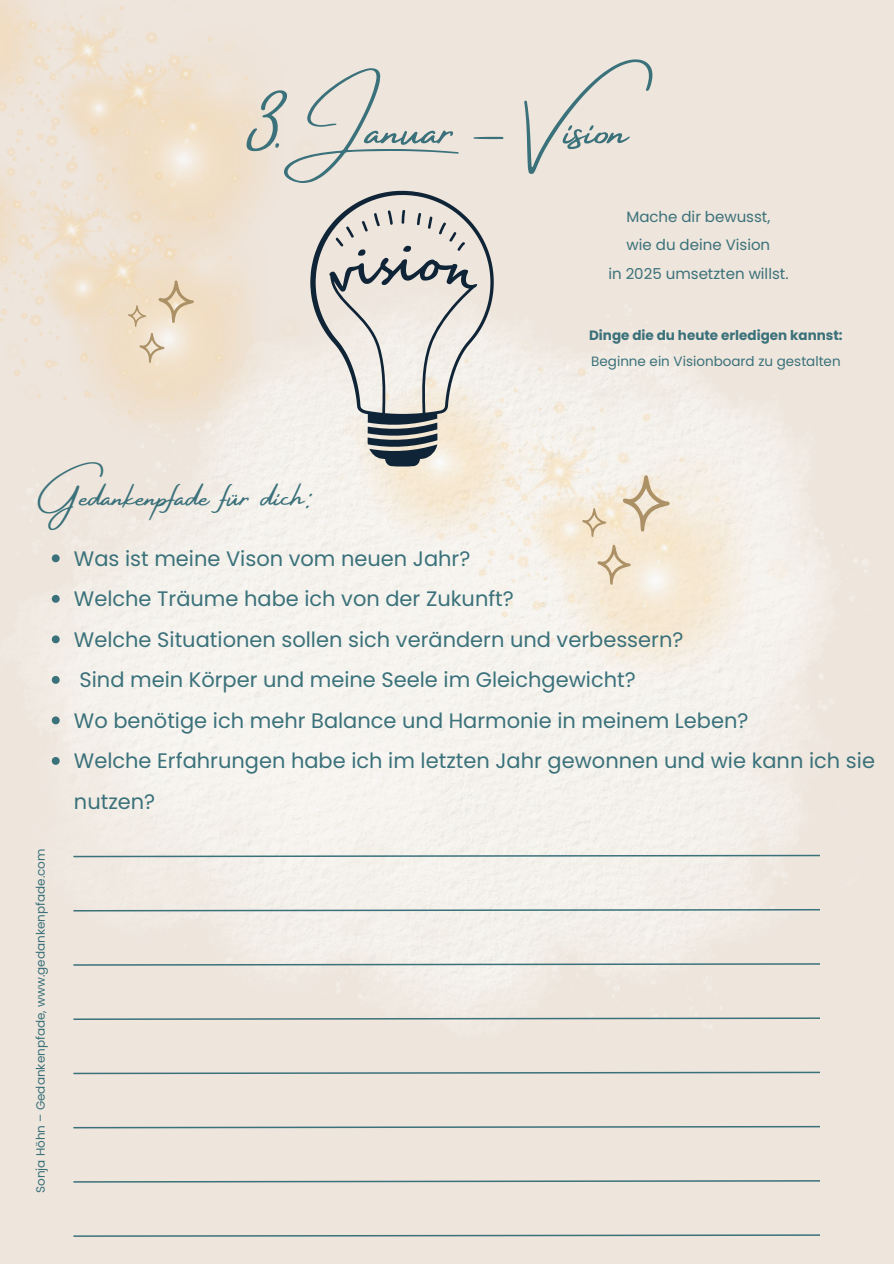
<style>
.page{position:relative;width:894px;height:1264px;background:#fff}
.page>*{position:absolute;margin:0;border:0;box-sizing:border-box;transform-origin:0 0}
.t1{font:52.5px "Amsterdam Four";color:#3a717a}
.t2{font:33px "Amsterdam Four";color:#3a717a}
.t3{font:21px/40.5px "Poppins";color:#3a717a}
.t4{font:15px/28.2px "Poppins";color:#3a717a;text-align:center}
.t5{font:13.5px/25.8px "Poppins";color:#3a717a}
.t6{font:12px "Poppins";color:#3a717a}
.s1{font-weight:700}
</style>
<div class="page">
<div style="left:0;top:0;width:893px;height:1263px;background:#eee5dc"></div>
<img style="left:30px;top:498px;width:839px;height:522px">
<img style="left:285px;top:282px;width:551px;height:457px">
<svg style="left:52px;top:554px;width:8px;height:8px"></svg>
<svg style="left:52px;top:595px;width:8px;height:7px"></svg>
<svg style="left:52px;top:635px;width:8px;height:8px"></svg>
<svg style="left:52px;top:676px;width:8px;height:7px"></svg>
<svg style="left:52px;top:716px;width:8px;height:8px"></svg>
<svg style="left:52px;top:757px;width:8px;height:7px"></svg>
<svg style="left:73px;top:854px;width:746px;height:3px"></svg>
<svg style="left:73px;top:909px;width:746px;height:2px"></svg>
<svg style="left:73px;top:963px;width:746px;height:2px"></svg>
<svg style="left:73px;top:1017px;width:746px;height:2px"></svg>
<svg style="left:73px;top:1071px;width:746px;height:3px"></svg>
<svg style="left:73px;top:1125px;width:746px;height:3px"></svg>
<svg style="left:73px;top:1180px;width:746px;height:2px"></svg>
<svg style="left:73px;top:1234px;width:746px;height:2px"></svg>
<img style="left:0;top:0;width:213px;height:40px">
<svg style="left:622px;top:475px;width:47px;height:56px"></svg>
<svg style="left:597px;top:544px;width:33px;height:40px"></svg>
<svg style="left:582px;top:508px;width:24px;height:29px"></svg>
<img style="left:0;top:40px;width:349px;height:458px">
<svg style="left:158px;top:280px;width:36px;height:43px;background:#e3d0b3"></svg>
<svg style="left:139px;top:333px;width:25px;height:29px"></svg>
<svg style="left:128px;top:305px;width:18px;height:22px"></svg>
<svg style="left:310px;top:191px;width:183px;height:275px"></svg>
<p class="t1" style="left:242px;top:100px;width:412px">3.Januar – Vision</p>
<h4 class="t4" style="left:608px;top:203px;width:181px">Mache dir bewusst,<br>wie du deine Vision<br>in 2025 umsetzten willst.</h4>
<p class="t2" style="left:38px;top:478px;width:273px">Gedankenpfade für dich:</p>
<p class="t5" style="left:589px;top:323px;width:255px"><span class="s1">Dinge die du heute erledigen kannst:<br></span>Beginne ein Visionboard zu gestalten</p>
<h2 class="t6" style="left:32px;top:1192px;width:346px;rotate:-90deg">Sonja Höhn – Gedankenpfade, www.gedankenpfade.com</h2>
<p class="t3" style="left:74px;top:538px;width:398px">Was ist meine Vison vom neuen Jahr?</p>
<p class="t3" style="left:74px;top:578px;width:441px">Welche Träume habe ich von der Zukunft?</p>
<p class="t3" style="left:74px;top:619px;width:610px">Welche Situationen sollen sich verändern und verbessern?</p>
<h1 class="t3" style="left:79px;top:659px;width:557px">Sind mein Körper und meine Seele im Gleichgewicht?</h1>
<p class="t3" style="left:74px;top:700px;width:675px">Wo benötige ich mehr Balance und Harmonie in meinem Leben?</p>
<h4 class="t3" style="left:74px;top:740px;width:802px">Welche Erfahrungen habe ich im letzten Jahr gewonnen und wie kann ich sie nutzen?</h4>
</div>
